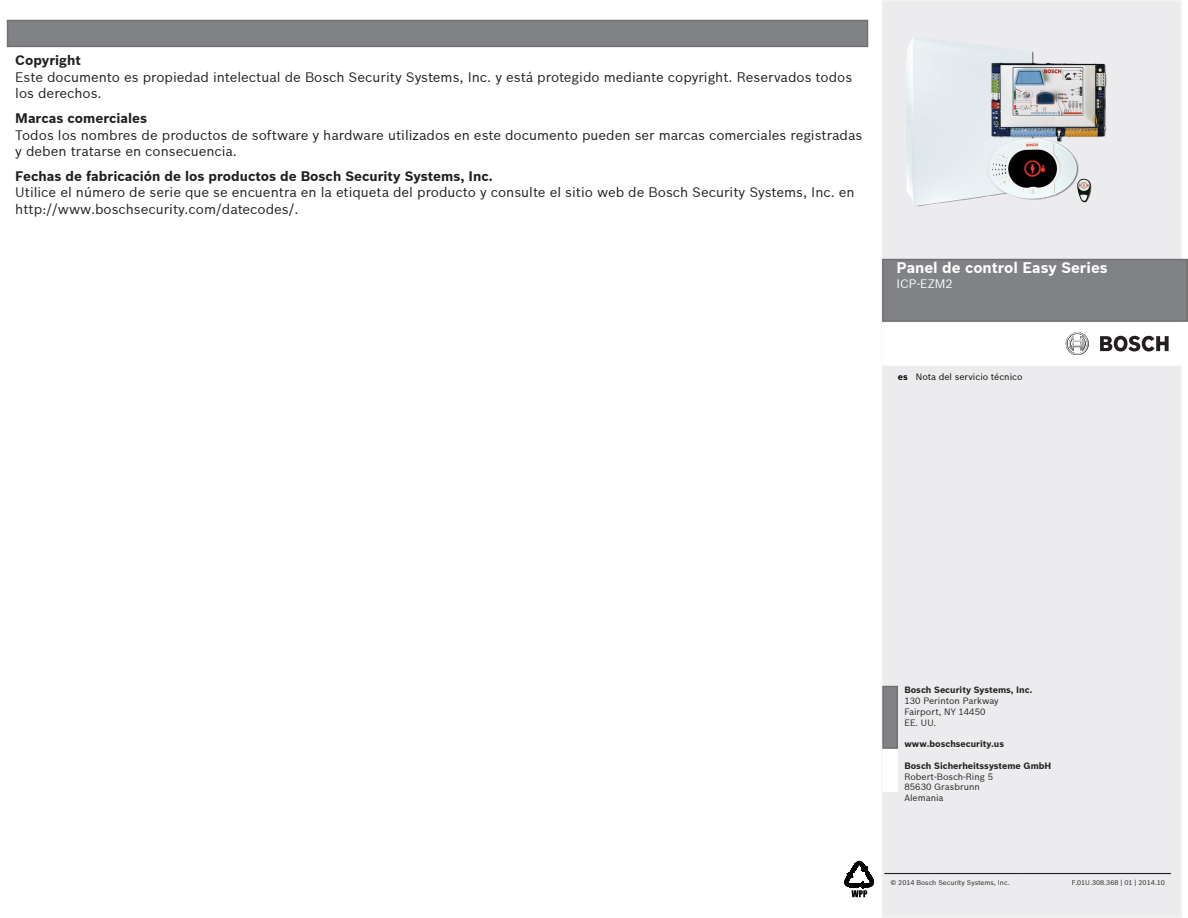
<style>
.page{position:relative;width:1188px;height:918px;background:#fff}
.page>*{position:absolute;margin:0;border:0;box-sizing:border-box;transform-origin:0 0}
.t1{font:700 15px "Bosch Sans";color:#fff}
.t2{font:13.5px/16.2px "Bosch Sans";color:#231f20}
.t3{font:700 13.5px "Bosch Sans";color:#231f20}
.t4{font:12px "Bosch Sans";color:#fff}
.t5{font:9px/10.8px "Bosch Sans";color:#231f20}
.t6{font:700 9px "Bosch Sans";color:#231f20}
.t7{font:9px "Bosch Sans";color:#060604}
.t8{font:6.75px "Bosch Sans";color:#231f20}
.s1{font-weight:700}
</style>
<div class="page">
<svg style="left:844px;top:861px;width:29px;height:36px"></svg>
<div style="left:882px;top:0;width:300px;height:918px;background:#ececee"></div>
<div style="left:883px;top:323px;width:304px;height:42px;background:#fff"></div>
<div style="left:882px;top:322px;width:306px;height:44px;border:2px solid #fff"></div>
<div style="left:883px;top:260px;width:304px;height:61px;background:#808285"></div>
<div style="left:882px;top:259px;width:306px;height:63px;border:2px solid #707071"></div>
<svg style="left:1066px;top:332px;width:23px;height:23px"></svg>
<svg style="left:1100px;top:336px;width:69px;height:15px"></svg>
<div style="left:882px;top:749px;width:16px;height:43px;background:#fff"></div>
<div style="left:882px;top:686px;width:16px;height:63px;background:#808285;border:2px solid #707071"></div>
<div style="left:7px;top:20px;width:861px;height:27px;background:#808285;border:2px solid #707071"></div>
<img style="left:906px;top:38px;width:201px;height:169px">
<hr style="left:884px;top:873px;width:133px;height:1px;background:#231f20">
<hr style="left:1017px;top:873px;width:154px;height:1px;background:#231f20">
<p class="t3" style="left:15px;top:52px;width:67px">Copyright</p>
<p class="t2" style="left:15px;top:69px;width:838px">Este documento es propiedad intelectual de Bosch Security Systems, Inc. y está protegido mediante copyright. Reservados todos los derechos.</p>
<p class="t3" style="left:15px;top:110px;width:133px">Marcas comerciales</p>
<p class="t2" style="left:15px;top:126px;width:849px">Todos los nombres de productos de software y hardware utilizados en este documento pueden ser marcas comerciales registradas y deben tratarse en consecuencia.</p>
<p class="t3" style="left:15px;top:168px;width:479px">Fechas de fabricación de los productos de Bosch Security Systems, Inc.</p>
<p class="t2" style="left:15px;top:184px;width:841px">Utilice el número de serie que se encuentra en la etiqueta del producto y consulte el sitio web de Bosch Security Systems, Inc. en http://www.boschsecurity.com/datecodes/.</p>
<p class="t1" style="left:897px;top:258px;width:213px">Panel de control Easy Series</p>
<p class="t4" style="left:897px;top:276px;width:58px">ICP-EZM2</p>
<p class="t7" style="left:898px;top:372px;width:126px"><span class="s1">es</span> Nota del servicio técnico</p>
<p class="t6" style="left:904px;top:684px;width:130px">Bosch Security Systems, Inc.</p>
<p class="t5" style="left:904px;top:695px;width:96px">130 Perinton Parkway<br>Fairport, NY 14450<br>EE. UU.</p>
<p class="t6" style="left:904px;top:738px;width:101px">www.boschsecurity.us</p>
<p class="t6" style="left:904px;top:760px;width:148px">Bosch Sicherheitssysteme GmbH</p>
<p class="t5" style="left:904px;top:771px;width:90px">Robert-Bosch-Ring 5<br>85630 Grasbrunn<br>Alemania</p>
<p class="t8" style="left:890px;top:878px;width:121px">© 2014 Bosch Security Systems, Inc.</p>
<p class="t8" style="left:1072px;top:878px;width:95px">F.01U.308.368 | 01 | 2014.10</p>
</div>
